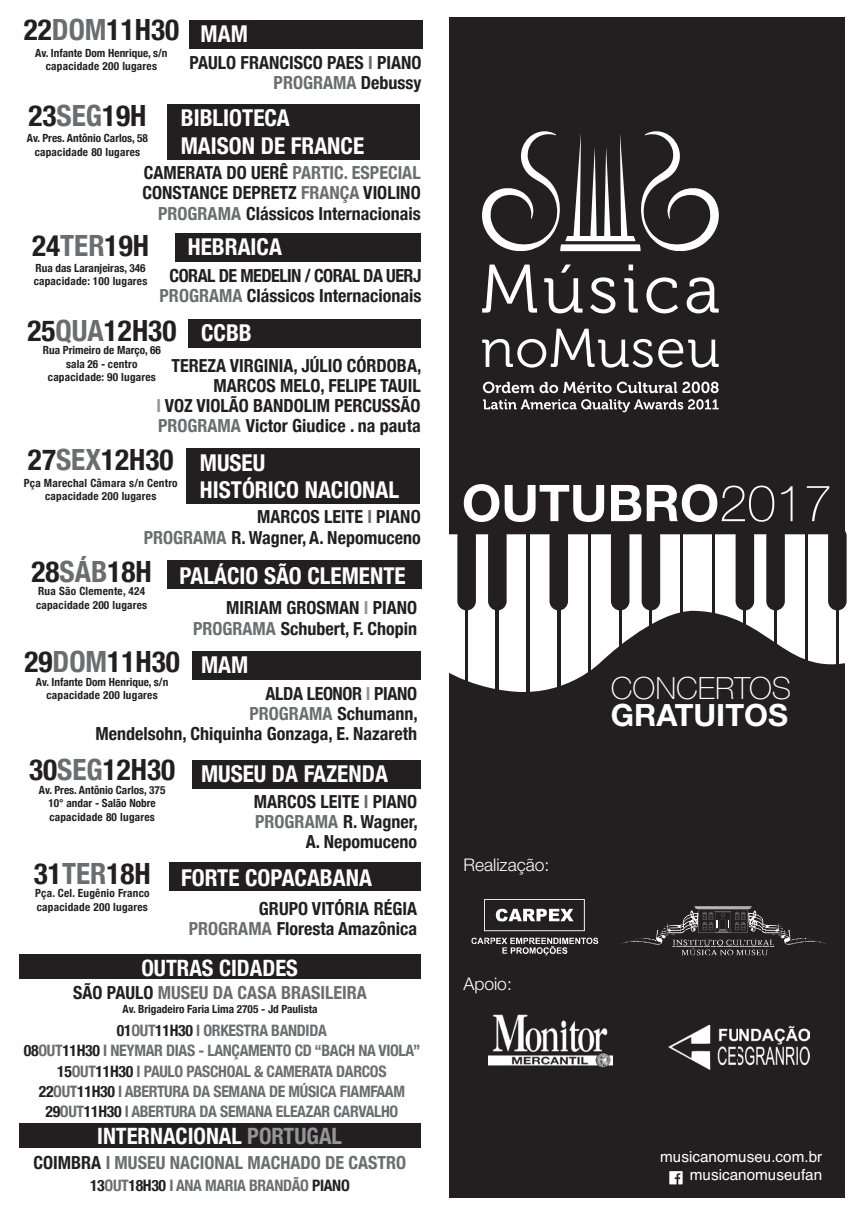
<style>
.page{position:relative;width:862px;height:1212px;background:#fff}
.page>*{position:absolute;margin:0;border:0;box-sizing:border-box;transform-origin:0 0}
.t1{font:700 50.62px "Helvetica Neue";color:#fff}
.t2{font:100 30.82px "Helvetica Neue";color:#fff}
.t3{font:700 30.82px "Helvetica Neue";color:#fff}
.t4{font:700 condensed 29.25px "Helvetica Neue";color:#231f20}
.t5{font:700 condensed 23.18px/27.9px "Helvetica Neue";color:#fff}
.t6{font:700 condensed 22.5px "Helvetica Neue";color:#fff}
.t7{font:700 condensed 18px/20.2px "Helvetica Neue";color:#231f20;text-align:right}
.t8{font:700 condensed 18px "Helvetica Neue";color:#6c6d70}
.t9{font:300 17.32px "Helvetica Neue";color:#fff}
.t10{font:700 condensed 15.75px/20.2px "Helvetica Neue";letter-spacing:-.02em;color:#6c6d70;text-align:center}
.t11{font:15.3px/18.2px "Helvetica";color:#fff;text-align:right}
.t12{font:700 condensed 11.25px/13.5px "Helvetica Neue";letter-spacing:.02em;color:#231f20;text-align:center}
.t13{font:700 condensed 11.25px/13.5px "Helvetica Neue";color:#231f20;text-align:center}
.s1{color:#6c6d70}
.s2{font-size:23.18px;color:#fff}
.s3{color:#95979a}
.s4{color:#231f20}
.s5{color:#939598}
.s6{font-weight:100}
</style>
<div class="page">
<div style="left:19px;top:954px;width:401px;height:25px;background:#231f20"></div>
<div style="left:19px;top:1122px;width:401px;height:25px;background:#231f20"></div>
<div style="left:192px;top:652px;width:229px;height:28px;background:#231f20"></div>
<div style="left:192px;top:760px;width:229px;height:28px;background:#231f20"></div>
<div style="left:169px;top:862px;width:251px;height:29px;background:#231f20"></div>
<div style="left:166px;top:560px;width:255px;height:29px;background:#231f20"></div>
<div style="left:448px;top:18px;width:396px;height:1180px;background:#231f20"></div>
<svg style="left:669px;top:1171px;width:13px;height:13px"></svg>
<svg style="left:484px;top:899px;width:100px;height:32px"></svg>
<svg style="left:471px;top:937px;width:127px;height:18px"></svg>
<svg style="left:621px;top:908px;width:204px;height:47px"></svg>
<hr style="left:694px;top:906px;width:57px;height:1px;background:#fff">
<hr style="left:695px;top:909px;width:55px;height:1px;background:#fff">
<img style="left:668px;top:1025px;width:141px;height:44px">
<img style="left:488px;top:1014px;width:124px;height:54px">
<svg style="left:482px;top:382px;width:236px;height:11px"></svg>
<svg style="left:483px;top:399px;width:235px;height:13px"></svg>
<svg style="left:482px;top:265px;width:54px;height:48px"></svg>
<svg style="left:544px;top:265px;width:38px;height:48px"></svg>
<svg style="left:590px;top:277px;width:25px;height:36px"></svg>
<svg style="left:624px;top:265px;width:13px;height:48px"></svg>
<svg style="left:646px;top:277px;width:31px;height:36px"></svg>
<svg style="left:686px;top:277px;width:32px;height:36px"></svg>
<svg style="left:482px;top:329px;width:170px;height:39px"></svg>
<svg style="left:658px;top:339px;width:60px;height:29px"></svg>
<svg style="left:482px;top:131px;width:236px;height:120px"></svg>
<svg style="left:448px;top:534px;width:399px;height:161px;fill:#fff"></svg>
<div style="left:457px;top:527px;width:18px;height:83px;background:#231f20;border-radius:9px"></div>
<hr style="left:465px;top:534px;width:3px;height:150px;background:#231f20">
<div style="left:488px;top:527px;width:18px;height:83px;background:#231f20;border-radius:9px"></div>
<hr style="left:495px;top:534px;width:3px;height:165px;background:#231f20">
<div style="left:549px;top:527px;width:18px;height:83px;background:#231f20;border-radius:9px"></div>
<hr style="left:557px;top:534px;width:3px;height:165px;background:#231f20">
<div style="left:827px;top:527px;width:19px;height:83px;background:#231f20;border-radius:9px"></div>
<hr style="left:835px;top:534px;width:3px;height:150px;background:#231f20">
<div style="left:610px;top:527px;width:19px;height:83px;background:#231f20;border-radius:9px"></div>
<hr style="left:618px;top:534px;width:3px;height:150px;background:#231f20">
<div style="left:641px;top:527px;width:18px;height:83px;background:#231f20;border-radius:9px"></div>
<hr style="left:649px;top:534px;width:3px;height:150px;background:#231f20">
<div style="left:735px;top:527px;width:18px;height:83px;background:#231f20;border-radius:9px"></div>
<hr style="left:743px;top:534px;width:2px;height:150px;background:#231f20">
<div style="left:765px;top:527px;width:19px;height:83px;background:#231f20;border-radius:9px"></div>
<hr style="left:773px;top:534px;width:3px;height:150px;background:#231f20">
<hr style="left:804px;top:534px;width:3px;height:150px;background:#231f20">
<hr style="left:679px;top:534px;width:3px;height:150px;background:#231f20">
<hr style="left:711px;top:534px;width:3px;height:150px;background:#231f20">
<hr style="left:526px;top:534px;width:3px;height:165px;background:#231f20">
<hr style="left:587px;top:534px;width:3px;height:150px;background:#231f20">
<div style="left:189px;top:20px;width:233px;height:28px;background:#231f20"></div>
<div style="left:167px;top:104px;width:252px;height:29px;background:#231f20"></div>
<div style="left:167px;top:131px;width:252px;height:29px;background:#231f20"></div>
<div style="left:186px;top:448px;width:233px;height:29px;background:#231f20"></div>
<div style="left:186px;top:475px;width:233px;height:29px;background:#231f20"></div>
<div style="left:176px;top:233px;width:245px;height:28px;background:#231f20"></div>
<div style="left:188px;top:319px;width:232px;height:29px;background:#231f20"></div>
<h3 class="t4" style="left:24px;top:6px;width:225px">22<span class="s1">DOM</span>11H30 <span class="s2">MAM</span></h3>
<p class="t12" style="left:35px;top:45px;width:134px">Av. Infante Dom Henrique, s/n capacidade 200 lugares</p>
<p class="t7" style="left:189px;top:51px;width:233px">PAULO FRANCISCO PAES <span class="s1">I</span> PIANO<br><span class="s1">PROGRAMA</span> Debussy</p>
<h3 class="t4" style="left:28px;top:91px;width:119px">23<span class="s1">SEG</span>19H</h3>
<p class="t12" style="left:27px;top:131px;width:123px">Av. Pres. Antônio Carlos, 58 capacidade 80 lugares</p>
<p class="t5" style="left:181px;top:103px;width:185px">BIBLIOTECA<br>MAISON DE FRANCE</p>
<p class="t7" style="left:142px;top:161px;width:279px">CAMERATA DO UERÊ <span class="s1">PARTIC. ESPECIAL<br></span>CONSTANCE DEPRETZ <span class="s1">FRANÇA</span> VIOLINO<br><span class="s1">PROGRAMA</span> Clássicos Internacionais</p>
<h3 class="t4" style="left:32px;top:221px;width:118px">24<span class="s1">TER</span>19H</h3>
<p class="t5" style="left:188px;top:231px;width:96px">HEBRAICA</p>
<p class="t12" style="left:34px;top:260px;width:115px;text-align:left">Rua das Laranjeiras, 346 capacidade: 100 lugares</p>
<p class="t7" style="left:159px;top:264px;width:263px;text-align:center">CORAL DE MEDELIN / CORAL DA UERJ<br><span class="s1">PROGRAMA</span> Clássicos Internacionais</p>
<h3 class="t4" style="left:27px;top:306px;width:226px">25<span class="s1">QUA</span>12H30 <span class="s2">CCBB</span></h3>
<p class="t12" style="left:43px;top:343px;width:119px">Rua Primeiro de Março, 66 sala 26 - centro capacidade: 90 lugares</p>
<p class="t7" style="left:156px;top:354px;width:266px">TEREZA VIRGINIA, JÚLIO CÓRDOBA,<br>MARCOS MELO, FELIPE TAUIL<br><span class="s3">I</span> VOZ VIOLÃO BANDOLIM PERCUSSÃO<br><span class="s1">PROGRAMA</span> Victor Giudice . na pauta</p>
<h3 class="t4" style="left:28px;top:436px;width:147px">27<span class="s1">SEX</span>12H30</h3>
<p class="t12" style="left:24px;top:475px;width:155px">Pça Marechal Câmara s/n Centro capacidade 200 lugares</p>
<p class="t5" style="left:200px;top:447px;width:201px">MUSEU<br>HISTÓRICO NACIONAL</p>
<p class="t7" style="left:144px;top:505px;width:278px">MARCOS LEITE <span class="s1">I</span> PIANO<br><span class="s1">PROGRAMA</span> R. Wagner, A. Nepomuceno</p>
<h3 class="t4" style="left:31px;top:547px;width:122px">28<span class="s1">SÁB</span>18H</h3>
<p class="t12" style="left:36px;top:584px;width:113px;text-align:left">Rua São Clemente, 424 capacidade 200 lugares</p>
<p class="t5" style="left:179px;top:560px;width:228px">PALÁCIO SÃO CLEMENTE</p>
<p class="t7" style="left:193px;top:596px;width:225px">MIRIAM GROSMAN <span class="s3">I</span> PIANO<br><span class="s1">PROGRAMA</span> Schubert, F. Chopin</p>
<h3 class="t4" style="left:24px;top:637px;width:157px">29<span class="s1">DOM</span>11H30</h3>
<p class="t12" style="left:36px;top:674px;width:134px">Av. Infante Dom Henrique, s/n capacidade 200 lugares</p>
<p class="t5" style="left:201px;top:650px;width:49px">MAM</p>
<p class="t7" style="left:95px;top:682px;width:324px">ALDA LEONOR <span class="s3">I</span> PIANO<br><span class="s1">PROGRAMA</span> Schumann,<br>Mendelsohn, Chiquinha Gonzaga, E. Nazareth</p>
<h3 class="t4" style="left:29px;top:746px;width:148px">30<span class="s1">SEG</span>12H30</h3>
<p class="t13" style="left:39px;top:782px;width:128px">Av. Pres. Antônio Carlos, 375<br>10° andar - Salão Nobre capacidade 80 lugares</p>
<p class="t7" style="left:253px;top:790px;width:165px">MARCOS LEITE <span class="s1">I</span> PIANO<br><span class="s1">PROGRAMA</span> R. Wagner,<br>A. Nepomuceno</p>
<p class="t5" style="left:201px;top:758px;width:188px">MUSEU DA FAZENDA</p>
<h3 class="t4" style="left:34px;top:849px;width:118px">31<span class="s1">TER</span>18H</h3>
<p class="t12" style="left:35px;top:886px;width:116px;text-align:left">Pça. Cel. Eugênio Franco capacidade 200 lugares</p>
<p class="t7" style="left:189px;top:897px;width:229px">GRUPO VITÓRIA RÉGIA<br><span class="s1">PROGRAMA</span> Floresta Amazônica</p>
<p class="t5" style="left:181px;top:862px;width:192px">FORTE COPACABANA</p>
<p class="t6" style="left:141px;top:949px;width:158px">OUTRAS CIDADES</p>
<p class="t8" style="left:73px;top:978px;width:295px"><span class="s4">SÃO PAULO</span> MUSEU DA CASA BRASILEIRA</p>
<p class="t13" style="left:122px;top:1001px;width:196px">Av. Brigadeiro Faria Lima 2705 - Jd Paulista</p>
<p class="t10" style="left:24px;top:1019px;width:398px"><span class="s4">01</span>OUT<span class="s4">11H30</span> I ORKESTRA BANDIDA<br><span class="s4">08</span>OUT<span class="s4">11H30</span> I NEYMAR DIAS - LANÇAMENTO CD “BACH NA VIOLA” <span class="s4">15</span>OUT<span class="s4">11H30</span> I PAULO PASCHOAL &amp; CAMERATA DARCOS <span class="s4">22</span>OUT<span class="s4">11H30</span> I ABERTURA DA SEMANA DE MÚSICA FIAMFAAM <span class="s4">29</span>OUT<span class="s4">11H30</span> I ABERTURA DA SEMANA ELEAZAR CARVALHO</p>
<p class="t6" style="left:97px;top:1117px;width:246px">INTERNACIONAL <span class="s5">PORTUGAL</span></p>
<p class="t8" style="left:34px;top:1147px;width:374px"><span class="s4">COIMBRA</span> I MUSEU NACIONAL MACHADO DE CASTRO</p>
<p class="t10" style="left:90px;top:1174px;width:261px"><span class="s4">13</span>OUT<span class="s4">18H30</span> I ANA MARIA BRANDÃO <span class="s4">PIANO</span></p>
<h1 class="t1" style="left:461px;top:463px;width:371px">OUTUBRO<span class="s6">2017</span></h1>
<p class="t9" style="left:463px;top:851px;width:87px">Realização:</p>
<p class="t9" style="left:463px;top:970px;width:50px">Apoio:</p>
<h2 class="t2" style="left:610px;top:665px;width:182px">CONCERTOS</h2>
<h2 class="t3" style="left:610px;top:691px;width:178px">GRATUITOS</h2>
<p class="t11" style="left:659px;top:1148px;width:163px">musicanomuseu.com.br musicanomuseufan</p>
</div>
